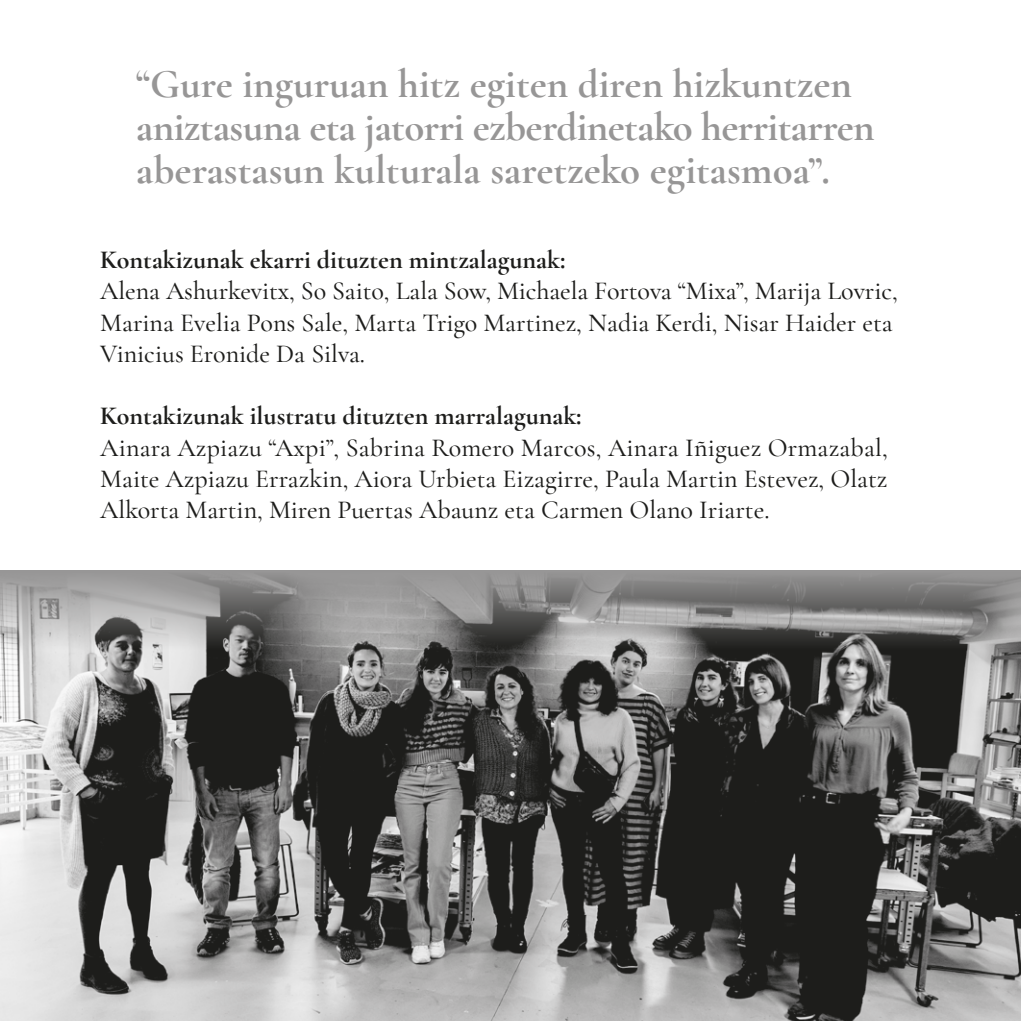
<style>
.page{position:relative;width:1021px;height:1021px;background:#fff}
.page>*{position:absolute;margin:0;border:0;box-sizing:border-box;transform-origin:0 0}
.t1{font:700 40.8px/43px "Cormorant Garamond";color:#979696}
.t2{font:500 26px/31.2px "Cormorant Garamond";color:#1d1d1b}
.t3{font:700 26px "Cormorant Garamond";color:#1d1d1b}
</style>
<div class="page">
<img style="left:0;top:570px;width:1020px;height:450px">
<svg style="left:0;top:571px;width:1020px;height:78px;background:#8c8b8b"></svg>
<h1 class="t1" style="left:136px;top:63px;width:740px">“Gure inguruan hitz egiten diren hizkuntzen aniztasuna eta jatorri ezberdinetako herritarren aberastasun kulturala saretzeko egitasmoa”.</h1>
<p class="t3" style="left:100px;top:244px;width:466px">Kontakizunak ekarri dituzten mintzalagunak:</p>
<p class="t2" style="left:100px;top:275px;width:799px">Alena Ashurkevitx, So Saito, Lala Sow, Michaela Fortova “Mixa”, Marija Lovric,<br>Marina Evelia Pons Sale, Marta Trigo Martinez, Nadia Kerdi, Nisar Haider eta<br>Vinicius Eronide Da Silva.</p>
<p class="t3" style="left:100px;top:400px;width:483px">Kontakizunak ilustratu dituzten marralagunak:</p>
<p class="t2" style="left:100px;top:431px;width:789px;text-align:justify">Ainara Azpiazu “Axpi”, Sabrina Romero Marcos, Ainara Iñiguez Ormazabal, Maite Azpiazu Errazkin, Aiora Urbieta Eizagirre, Paula Martin Estevez, Olatz Alkorta Martin, Miren Puertas Abaunz eta Carmen Olano Iriarte.</p>
</div>
